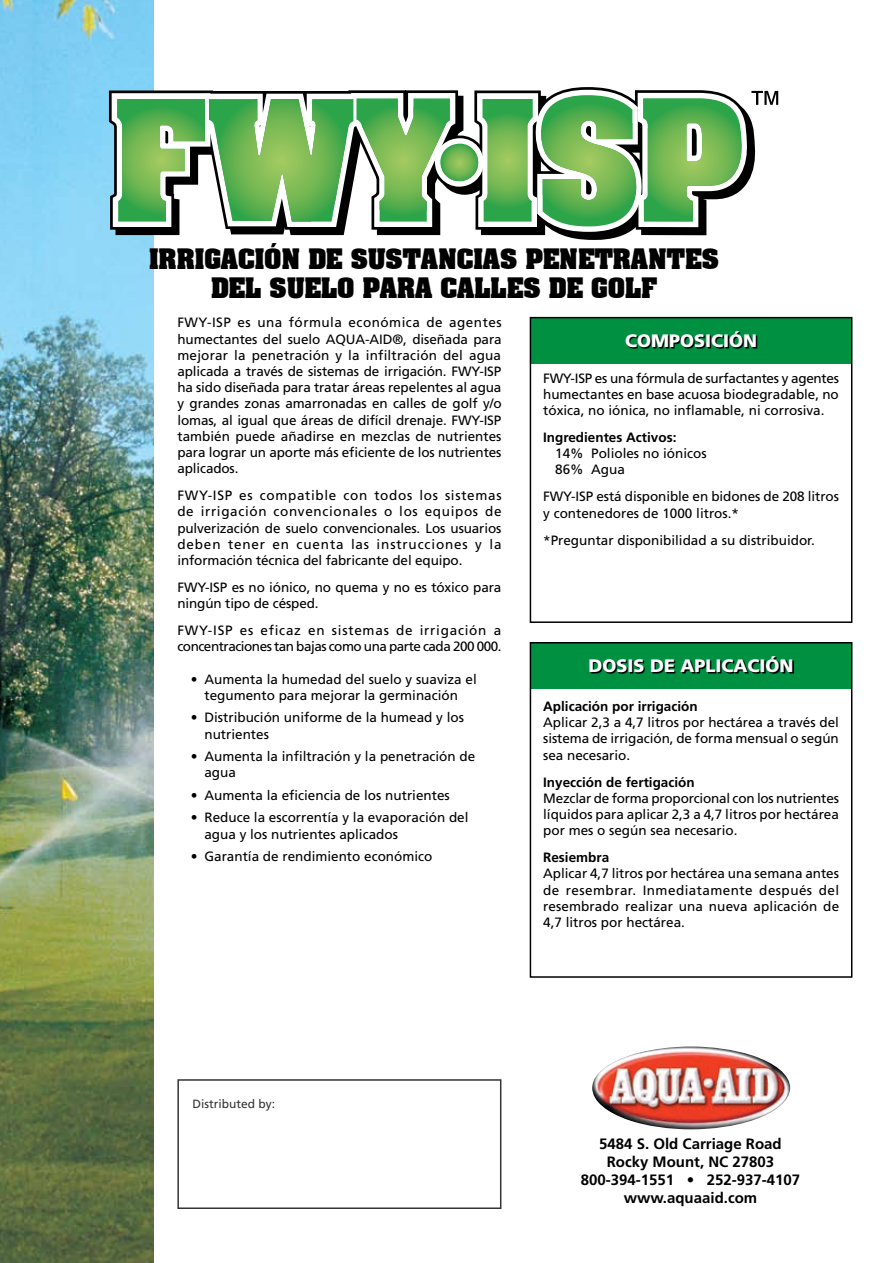
<style>
.page{position:relative;width:893px;height:1263px;background:#fff}
.page>*{position:absolute;margin:0;border:0;box-sizing:border-box;transform-origin:0 0}
.t1{font:700 24px/28.8px "Aardvark";color:#000;text-align:center}
.t2{font:900 18px "Frutiger";color:#fff}
.t3{font:700 15px/18px "Frutiger";color:#000;text-align:center}
.t4{font:13.5px/16.2px "Frutiger";color:#000;text-align:justify}
.t5{font:13.5px/16.2px "Frutiger";letter-spacing:-.035em;color:#000}
.t6{font:700 13.5px "Frutiger";color:#000}
.t7{font:12px "Frutiger";color:#000}
</style>
<div class="page">
<img style="left:0;top:0;width:154px;height:1263px">
<div style="left:530px;top:643px;width:322px;height:45px;background:#009042"></div>
<div style="left:531px;top:318px;width:321px;height:45px;background:#009042"></div>
<div style="left:530px;top:317px;width:322px;height:306px;border:2px solid #000"></div>
<svg style="left:529px;top:330px;width:324px;height:25px"></svg>
<div style="left:530px;top:642px;width:322px;height:336px;border:2px solid #000"></div>
<svg style="left:529px;top:654px;width:324px;height:26px"></svg>
<svg style="left:109px;top:87px;width:669px;height:153px"></svg>
<img style="left:592px;top:1046px;width:198px;height:83px">
<div style="left:177px;top:1079px;width:324px;height:130px;border:2px solid #000"></div>
<h1 class="t1" style="left:149px;top:243px;width:571px">IRRIGACIÓN DE SUSTANCIAS PENETRANTES<br>DEL SUELO PARA CALLES DE GOLF</h1>
<p class="t4" style="left:177px;top:315px;width:326px">FWY-ISP es una fórmula económica de agentes humectantes del suelo AQUA-AID®, diseñada para mejorar la penetración y la infiltración del agua aplicada a través de sistemas de irrigación. FWY-ISP ha sido diseñada para tratar áreas repelentes al agua y grandes zonas amarronadas en calles de golf y/o lomas, al igual que áreas de difícil drenaje. FWY-ISP también puede añadirse en mezclas de nutrientes para lograr un aporte más eficiente de los nutrientes aplicados.</p>
<p class="t4" style="left:177px;top:487px;width:326px">FWY-ISP es compatible con todos los sistemas de irrigación convencionales o los equipos de pulverización de suelo convencionales. Los usuarios deben tener en cuenta las instrucciones y la información técnica del fabricante del equipo.</p>
<p class="t4" style="left:177px;top:579px;width:325px">FWY-ISP es no iónico, no quema y no es tóxico para ningún tipo de césped.</p>
<p class="t5" style="left:177px;top:622px;width:326px">FWY-ISP es eficaz en sistemas de irrigación a concentraciones tan bajas como una parte cada 200 000.</p>
<p class="t4" style="left:191px;top:671px;width:287px;text-align:center">• Aumenta la humedad del suelo y suaviza el tegumento para mejorar la germinación</p>
<p class="t4" style="left:204px;top:710px;width:261px;text-indent:-14px">• Distribución uniforme de la humead y los nutrientes</p>
<p class="t4" style="left:204px;top:748px;width:272px;text-indent:-14px">• Aumenta la infiltración y la penetración de agua</p>
<p class="t4" style="left:191px;top:787px;width:260px">• Aumenta la eficiencia de los nutrientes</p>
<p class="t4" style="left:204px;top:810px;width:266px;text-indent:-14px">• Reduce la escorrentía y la evaporación del agua y los nutrientes aplicados</p>
<p class="t4" style="left:191px;top:848px;width:243px">• Garantía de rendimiento económico</p>
<h2 class="t2" style="left:625px;top:330px;width:134px">COMPOSICIÓN</h2>
<p class="t4" style="left:543px;top:370px;width:297px">FWY-ISP es una fórmula de surfactantes y agentes humectantes en base acuosa biodegradable, no tóxica, no iónica, no inflamable, ni corrosiva.</p>
<p class="t6" style="left:543px;top:429px;width:135px">Ingredientes Activos:</p>
<p class="t4" style="left:555px;top:445px;width:153px">14% Polioles no iónicos<br>86% Agua</p>
<p class="t4" style="left:543px;top:489px;width:297px">FWY-ISP está disponible en bidones de 208 litros y contenedores de 1000 litros.*</p>
<p class="t4" style="left:543px;top:532px;width:273px">*Preguntar disponibilidad a su distribuidor.</p>
<h2 class="t2" style="left:588px;top:655px;width:207px">DOSIS DE APLICACIÓN</h2>
<p class="t6" style="left:543px;top:698px;width:156px">Aplicación por irrigación</p>
<p class="t4" style="left:543px;top:714px;width:297px">Aplicar 2,3 a 4,7 litros por hectárea a través del sistema de irrigación, de forma mensual o según sea necesario.</p>
<p class="t6" style="left:543px;top:774px;width:153px">Inyección de fertigación</p>
<p class="t4" style="left:543px;top:790px;width:297px">Mezclar de forma proporcional con los nutrientes líquidos para aplicar 2,3 a 4,7 litros por hectárea por mes o según sea necesario.</p>
<p class="t6" style="left:543px;top:849px;width:68px">Resiembra</p>
<p class="t4" style="left:543px;top:866px;width:297px">Aplicar 4,7 litros por hectárea una semana antes de resembrar. Inmediatamente después del resembrado realizar una nueva aplicación de 4,7 litros por hectárea.</p>
<p class="t7" style="left:192px;top:1096px;width:84px">Distributed by:</p>
<p class="t3" style="left:581px;top:1135px;width:221px">5484 S. Old Carriage Road<br>Rocky Mount, NC 27803<br>800-394-1551 • 252-937-4107 www.aquaaid.com</p>
</div>
